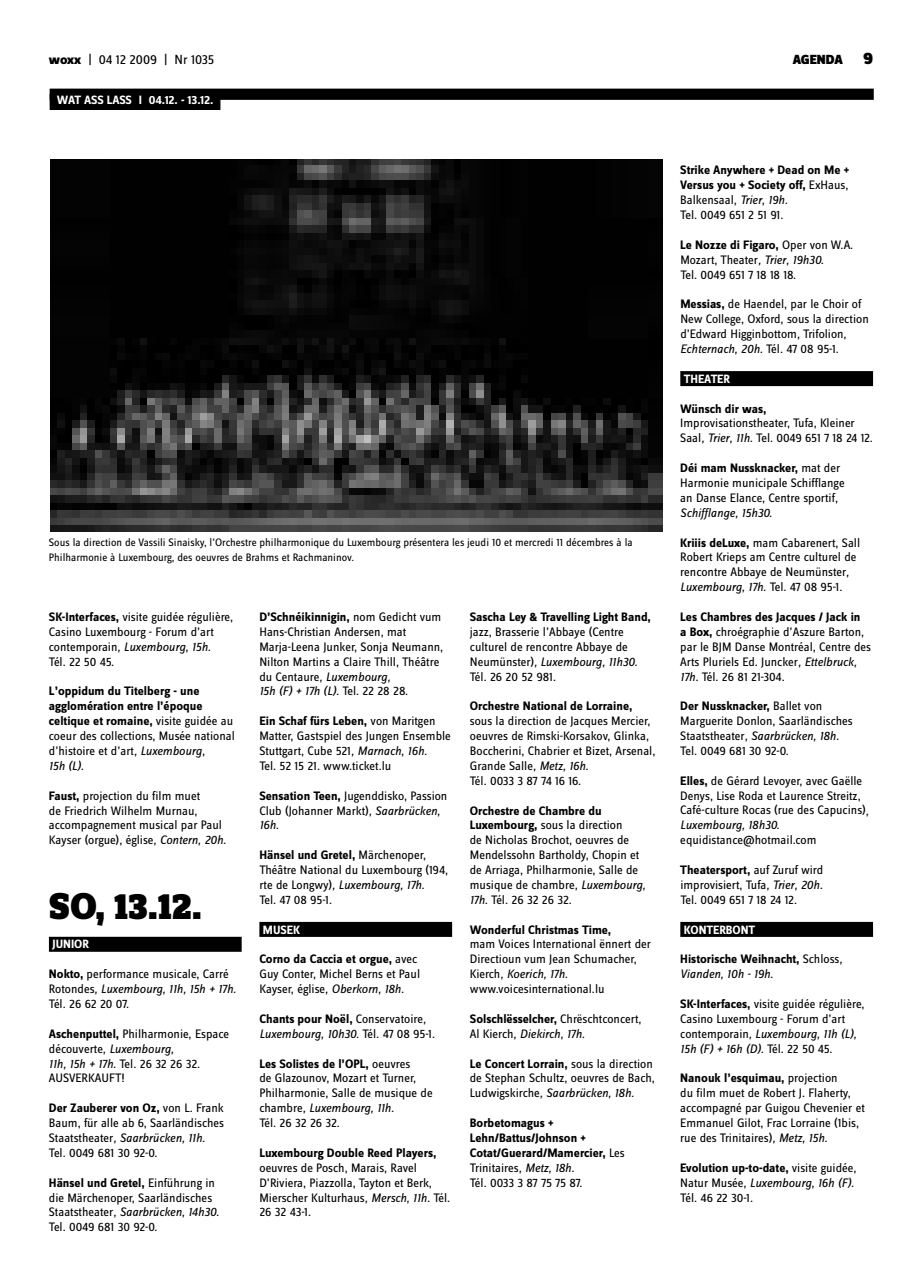
<style>
.page{position:relative;width:922px;height:1276px;background:#fff}
.page>*{position:absolute;margin:0;border:0;box-sizing:border-box;transform-origin:0 0}
.t1{font:900 38.75px "Zine Slab Dis";color:#000}
.t2{font:13.75px "Zine Sans Dis";letter-spacing:-.01em;color:#000}
.t3{font:900 13.75px "Zine Sans Dis";color:#000}
.t4{font:12.75px/14.9px "Zine Sans Dis";color:#000}
.t5{font:700 12.75px/14.9px "Zine Sans Dis";color:#000}
.t6{font:700 12.5px "Zine Sans Dis";color:#fff}
.t7{font:11.25px/14.9px "Zine Sans Dis";color:#000}
.s1{font-weight:800}
.s2{font-weight:700}
.s3{font-style:italic}
.s4{font-weight:400}
.s5{font-weight:400;font-style:italic}
</style>
<div class="page">
<div style="left:50px;top:89px;width:823px;height:11px;background:#000"></div>
<div style="left:50px;top:94px;width:170px;height:16px;background:#000"></div>
<div style="left:49px;top:936px;width:192px;height:15px;background:#000"></div>
<div style="left:259px;top:922px;width:193px;height:15px;background:#000"></div>
<div style="left:680px;top:371px;width:192px;height:15px;background:#000"></div>
<div style="left:680px;top:922px;width:192px;height:15px;background:#000"></div>
<img style="left:51px;top:159px;width:611px;height:372px">
<p class="t2" style="left:49px;top:53px;width:167px"><span class="s1">woxx</span> | 04 12 2009 | Nr 1035</p>
<p class="t3" style="left:792px;top:53px;width:52px">AGENDA</p>
<p class="t6" style="left:57px;top:93px;width:35px">WAT ASS</p>
<p class="t6" style="left:107px;top:93px;width:12px">LASSI</p>
<p class="t6" style="left:149px;top:93px;width:66px">04.12. - 13.12.</p>
<p class="t7" style="left:49px;top:536px;width:585px">Sous la direction de Vassili Sinaisky, l’Orchestre philharmonique du Luxembourg présentera les jeudi 10 et mercredi 11 décembres à la<br>Philharmonie à Luxembourg, des oeuvres de Brahms et Rachmaninov.</p>
<p class="t4" style="left:49px;top:610px;width:186px"><span class="s2">SK-Interfaces,</span> visite guidée régulière,<br>Casino Luxembourg - Forum d’art contemporain<span class="s3">, Luxembourg, 15h.<br></span>Tél. 22 50 45.</p>
<p class="t5" style="left:49px;top:684px;width:187px">L’oppidum du Titelberg - une agglomération entre l’époque celtique et romaine, <span class="s4">visite guidée au coeur des collections, Musée national d’histoire et d’art</span><span class="s5">, Luxembourg,<br>15h (L).</span></p>
<p class="t4" style="left:49px;top:788px;width:179px"><span class="s2">Faust,</span> projection du film muet<br>de Friedrich Wilhelm Murnau, accompagnement musical par Paul Kayser (orgue), église<span class="s3">, Contern, 20h.</span></p>
<h1 class="t1" style="left:49px;top:885px;width:154px">So, 13.12.</h1>
<p class="t6" style="left:52px;top:937px;width:38px">junior</p>
<p class="t4" style="left:49px;top:967px;width:189px"><span class="s2">Nokto,</span> performance musicale, Carré<br>Rotondes<span class="s3">, Luxembourg, 11h, 15h + 17h.<br></span>Tél. 26 62 20 07.</p>
<p class="t4" style="left:49px;top:1027px;width:182px"><span class="s2">Aschenputtel,</span> Philharmonie, Espace découverte<span class="s3">, Luxembourg,<br>11h, 15h + 17h.</span> Tel. 26 32 26 32.<br>AUSVERKAUFT!</p>
<p class="t4" style="left:49px;top:1101px;width:177px"><span class="s2">Der Zauberer von Oz,</span> von L. Frank<br>Baum, für alle ab 6, Saarländisches<br>Staatstheater<span class="s3">, Saarbrücken, 11h.<br></span>Tel. 0049 681 30 92-0.</p>
<p class="t4" style="left:49px;top:1175px;width:172px"><span class="s2">Hänsel und Gretel,</span> Einführung in die Märchenoper, Saarländisches<br>Staatstheater<span class="s3">, Saarbrücken, 14h30.<br></span>Tel. 0049 681 30 92-0.</p>
<p class="t4" style="left:259px;top:610px;width:185px"><span class="s2">D’Schnéikinnigin,</span> nom Gedicht vum<br>Hans-Christian Andersen, mat<br>Marja-Leena Junker, Sonja Neumann,<br>Nilton Martins a Claire Thill, Théâtre du Centaure<span class="s3">, Luxembourg,<br>15h (F) + 17h (L).</span> Tel. 22 28 28.</p>
<p class="t4" style="left:259px;top:714px;width:193px"><span class="s2">Ein Schaf fürs Leben,</span> von Maritgen Matter, Gastspiel des Jungen Ensemble Stuttgart, Cube 521<span class="s3">, Marnach, 16h.<br></span>Tel. 52 15 21. www.ticket.lu</p>
<p class="t4" style="left:259px;top:788px;width:189px"><span class="s2">Sensation Teen,</span> Jugenddisko, Passion<br>Club (Johanner Markt)<span class="s3">, Saarbrücken,<br>16h.</span></p>
<p class="t4" style="left:259px;top:848px;width:190px"><span class="s2">Hänsel und Gretel,</span> Märchenoper,<br>Théâtre National du Luxembourg (194, rte de Longwy)<span class="s3">, Luxembourg, 17h.<br></span>Tel. 47 08 95-1.</p>
<p class="t6" style="left:263px;top:923px;width:39px">musek</p>
<p class="t4" style="left:259px;top:952px;width:162px"><span class="s2">Corno da Caccia et orgue,</span> avec<br>Guy Conter, Michel Berns et Paul<br>Kayser, église<span class="s3">, Oberkorn, 18h.</span></p>
<p class="t4" style="left:259px;top:1012px;width:177px"><span class="s2">Chants pour Noël,</span> Conservatoire<span class="s3">,<br>Luxembourg, 10h30.</span> Tél. 47 08 95-1.</p>
<p class="t4" style="left:259px;top:1056px;width:175px"><span class="s2">Les Solistes de l’OPL,</span> oeuvres<br>de Glazounov, Mozart et Turner,<br>Philharmonie, Salle de musique de chambre<span class="s3">, Luxembourg, 11h.<br></span>Tél. 26 32 26 32.</p>
<p class="t5" style="left:259px;top:1146px;width:178px">Luxembourg Double Reed Players,</p>
<p class="t4" style="left:259px;top:1161px;width:192px">oeuvres de Posch, Marais, Ravel<br>D’Riviera, Piazzolla, Tayton et Berk,<br>Mierscher Kulturhaus<span class="s3">, Mersch, 11h.</span> Tél.<br>26 32 43-1.</p>
<p class="t5" style="left:469px;top:610px;width:183px">Sascha Ley &amp; Travelling Light Band,</p>
<p class="t4" style="left:469px;top:625px;width:169px">jazz, Brasserie l’Abbaye (Centre culturel de rencontre Abbaye de<br>Neumünster)<span class="s3">, Luxembourg, 11h30.<br></span>Tél. 26 20 52 981.</p>
<p class="t5" style="left:469px;top:699px;width:164px">Orchestre National de Lorraine,</p>
<p class="t4" style="left:469px;top:714px;width:187px">sous la direction de Jacques Mercier, oeuvres de Rimski-Korsakov, Glinka,<br>Boccherini, Chabrier et Bizet, Arsenal,<br>Grande Salle<span class="s3">, Metz, 16h.<br></span>Tél. 0033 3 87 74 16 16.</p>
<p class="t4" style="left:469px;top:803px;width:177px"><span class="s2">Orchestre de Chambre du<br>Luxembourg,</span> sous la direction<br>de Nicholas Brochot, oeuvres de<br>Mendelssohn Bartholdy, Chopin et de Arriaga, Philharmonie, Salle de musique de chambre<span class="s3">, Luxembourg,<br>17h.</span> Tél. 26 32 26 32.</p>
<p class="t5" style="left:469px;top:922px;width:143px">Wonderful Christmas Time,</p>
<p class="t4" style="left:469px;top:937px;width:183px">mam Voices International ënnert der<br>Directioun vum Jean Schumacher,<br>Kierch<span class="s3">, Koerich, 17h. </span>www.voicesinternational.lu</p>
<p class="t4" style="left:469px;top:1012px;width:173px"><span class="s2">Solschlësselcher,</span> Chrëschtconcert,<br>Al Kierch<span class="s3">, Diekirch, 17h.</span></p>
<p class="t4" style="left:469px;top:1056px;width:186px"><span class="s2">Le Concert Lorrain,</span> sous la direction de Stephan Schultz, oeuvres de Bach,<br>Ludwigskirche<span class="s3">, Saarbrücken, 18h.</span></p>
<p class="t5" style="left:469px;top:1116px;width:156px">Borbetomagus +<br>Lehn/Battus/Johnson +<br>Cotat/Guerard/Mamercier, <span class="s4">Les<br>Trinitaires</span><span class="s5">, Metz, 18h.<br></span><span class="s4">Tél. 0033 3 87 75 75 87.</span></p>
<p class="t5" style="left:680px;top:163px;width:170px">Strike Anywhere + Dead on Me +<br>Versus you + Society off, <span class="s4">ExHaus,<br>Balkensaal</span><span class="s5">, Trier, 19h.<br></span><span class="s4">Tel. 0049 651 2 51 91.</span></p>
<p class="t4" style="left:680px;top:238px;width:174px"><span class="s2">Le Nozze di Figaro,</span> Oper von W.A.<br>Mozart, Theater<span class="s3">, Trier, 19h30.<br></span>Tel. 0049 651 7 18 18 18.</p>
<p class="t4" style="left:680px;top:297px;width:190px"><span class="s2">Messias,</span> de Haendel, par le Choir of New College, Oxford, sous la direction d’Edward Higginbottom, Trifolion<span class="s3">, Echternach, 20h.</span> Tél. 47 08 95-1.</p>
<p class="t6" style="left:683px;top:372px;width:48px">th eater</p>
<p class="t5" style="left:680px;top:402px;width:88px">Wünsch dir was,</p>
<p class="t4" style="left:680px;top:416px;width:194px">Improvisationstheater, Tufa, Kleiner<br>Saal<span class="s3">, Trier, 11h.</span> Tel. 0049 651 7 18 24 12.</p>
<p class="t4" style="left:680px;top:461px;width:166px"><span class="s2">Déi mam Nussknacker,</span> mat der<br>Harmonie municipale Schifflange an Danse Elance, Centre sportif<span class="s3">,<br>Schifflange, 15h30.</span></p>
<p class="t4" style="left:680px;top:535px;width:181px"><span class="s2">Kriiis deLuxe,</span> mam Cabarenert, Sall Robert Krieps am Centre culturel de rencontre Abbaye de Neumünster<span class="s3">, Luxembourg, 17h.</span> Tel. 47 08 95-1.</p>
<p class="t4" style="left:680px;top:610px;width:192px"><span class="s2">Les Chambres des Jacques / Jack in<br>a Box,</span> chroégraphie d’Aszure Barton, par le BJM Danse Montréal, Centre des Arts Pluriels Ed. Juncker<span class="s3">, Ettelbruck, 17h.</span> Tél. 26 81 21-304.</p>
<p class="t4" style="left:680px;top:699px;width:174px"><span class="s2">Der Nussknacker,</span> Ballet von<br>Marguerite Donlon, Saarländisches<br>Staatstheater<span class="s3">, Saarbrücken, 18h.<br></span>Tel. 0049 681 30 92-0.</p>
<p class="t4" style="left:680px;top:774px;width:190px"><span class="s2">Elles,</span> de Gérard Levoyer, avec Gaëlle Denys, Lise Roda et Laurence Streitz, Café-culture Rocas (rue des Capucins)<span class="s3">, Luxembourg, 18h30.</span></p>
<p class="t4" style="left:680px;top:833px;width:138px">equidistance@hotmail.com</p>
<p class="t4" style="left:680px;top:863px;width:144px;text-align:justify"><span class="s2">Theatersport,</span> auf Zuruf wird improvisiert, Tufa<span class="s3">, Trier, 20h.<br></span>Tel. 0049 651 7 18 24 12.</p>
<p class="t6" style="left:683px;top:923px;width:70px">konterbont</p>
<p class="t5" style="left:680px;top:952px;width:163px">Historische Weihnacht, <span class="s4">Schloss</span><span class="s5">,<br>Vianden, 10h - 19h.</span></p>
<p class="t4" style="left:680px;top:997px;width:186px"><span class="s2">SK-Interfaces,</span> visite guidée régulière, Casino Luxembourg - Forum d’art contemporain<span class="s3">, Luxembourg, 11h (L), 15h (F) + 16h (D).</span> Tél. 22 50 45.</p>
<p class="t4" style="left:680px;top:1071px;width:186px"><span class="s2">Nanouk l’esquimau,</span> projection<br>du film muet de Robert J. Flaherty, accompagné par Guigou Chevenier et Emmanuel Gilot, Frac Lorraine (1bis, rue des Trinitaires)<span class="s3">, Metz, 15h.</span></p>
<p class="t4" style="left:680px;top:1161px;width:177px"><span class="s2">Evolution up-to-date,</span> visite guidée,<br>Natur Musée<span class="s3">, Luxembourg, 16h (F).<br></span>Tél. 46 22 30-1.</p>
</div>
